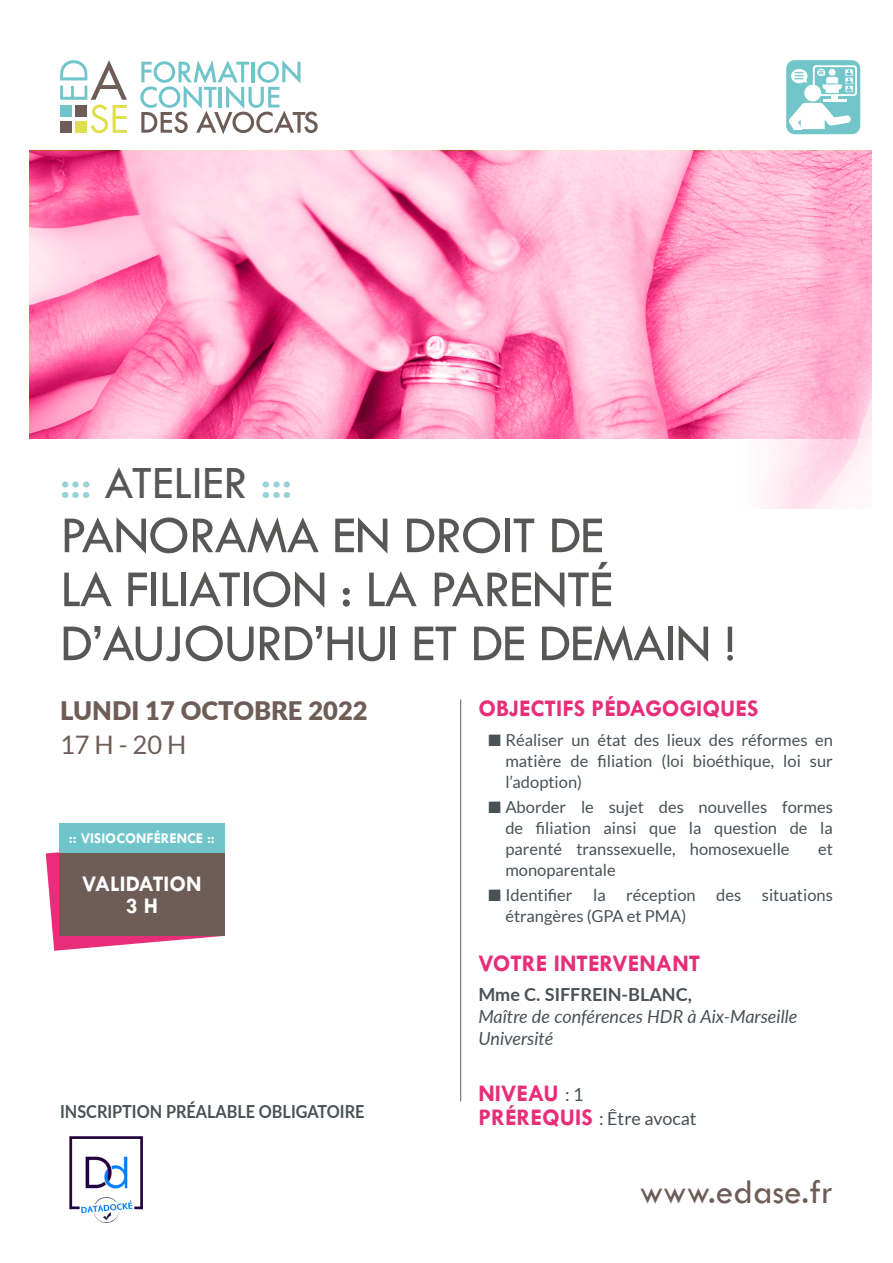
<style>
.page{position:relative;width:893px;height:1263px;background:#fff}
.page>*{position:absolute;margin:0;border:0;box-sizing:border-box;transform-origin:0 0}
.t1{font:54px/54px "Tw Cen";letter-spacing:-.02em;color:#575756}
.t2{font:48px "Tw Cen";color:#575756}
.t3{font:35.25px "Tw Cen";color:#6e5d57}
.t4{font:900 25.5px "Lato";color:#6e5d57}
.t5{font:25.5px "Lato";color:#6e5d57}
.t6{font:700 24px "Tw Cen";color:#e82e79}
.t7{font:700 22.5px/22.5px "Tw Cen";color:#fff;text-align:center}
.t8{font:italic 18px/21.6px "Lato";color:#485156}
.t9{font:700 18px "Lato";color:#485156;scale:.9 1}
.t10{font:700 18px "Lato";color:#485156}
.t11{font:18px "Lato";color:#485156}
.t12{font:16.5px/21px "Lato";color:#485156;text-align:justify}
.t13{font:700 15px "Tw Cen";color:#fff}
.s1{color:#95d1d5}
.s2{font-family:"Lato";font-weight:400;font-size:18px;color:#485156}
.s3{font-family:"Tw Cen";font-weight:700;font-size:24px;color:#e82e79}
</style>
<div class="page">
<svg style="left:30px;top:151px;width:842px;height:288px;background:#fba6c7"></svg>
<svg style="left:60px;top:60px;width:67px;height:73px"></svg>
<div style="left:60px;top:105px;width:12px;height:12px;background:#70c5ca"></div>
<div style="left:75px;top:105px;width:12px;height:12px;background:#6e5d57"></div>
<div style="left:60px;top:121px;width:12px;height:12px;background:#6e5d57"></div>
<div style="left:75px;top:121px;width:12px;height:12px;background:#dddf4b"></div>
<svg style="left:140px;top:60px;width:178px;height:74px"></svg>
<svg style="left:46px;top:852px;width:176px;height:99px"></svg>
<div style="left:59px;top:852px;width:166px;height:84px;background:#6e5d57"></div>
<div style="left:59px;top:823px;width:166px;height:29px;background:#70c5ca"></div>
<hr style="left:460px;top:699px;width:1px;height:402px;background:#6e5d57">
<img style="left:69px;top:1136px;width:74px;height:87px">
<div style="left:786px;top:60px;width:74px;height:74px;background:#72c6ca;border-radius:8px"></div>
<svg style="left:813px;top:65px;width:44px;height:31px"></svg>
<div style="left:815px;top:67px;width:40px;height:27px;background:#7bc9cd;border-radius:2px"></div>
<div style="left:845px;top:69px;width:8px;height:8px;border:1px solid #73c6ca"></div>
<div style="left:845px;top:77px;width:8px;height:8px;border:1px solid #73c6ca"></div>
<div style="left:845px;top:85px;width:8px;height:8px;border:1px solid #73c6ca"></div>
<svg style="left:789px;top:67px;width:63px;height:62px"></svg>
<h2 class="t2" style="left:60px;top:454px;width:234px"><span class="s1">:::</span> ATELIER <span class="s1">:::</span></h2>
<h1 class="t1" style="left:60px;top:508px;width:677px">PANORAMA EN DROIT DE<br>LA FILIATION : LA PARENTÉ<br>D’AUJOURD’HUI ET DE DEMAIN !</h1>
<h3 class="t4" style="left:60px;top:691px;width:309px">LUNDI 17 OCTOBRE 2022</h3>
<h3 class="t5" style="left:60px;top:730px;width:128px">17 H - 20 H</h3>
<h3 class="t6" style="left:478px;top:694px;width:282px">OBJECTIFS PÉDAGOGIQUES</h3>
<p class="t12" style="left:505px;top:729px;width:329px;text-indent:-17px">■ Réaliser un état des lieux des réformes en matière de filiation (loi bioéthique, loi sur l’adoption)</p>
<p class="t12" style="left:505px;top:796px;width:329px;text-indent:-17px">■ Aborder le sujet des nouvelles formes de filiation ainsi que la question de la parenté transsexuelle, homosexuelle</p>
<p class="t13" style="left:69px;top:829px;width:147px">:: VISIOCONFÉRENCE ::</p>
<p class="t12" style="left:818px;top:838px;width:16px">et</p>
<h3 class="t7" style="left:82px;top:872px;width:121px">VALIDATION<br>3 H</h3>
<p class="t9" style="left:60px;top:1098px;width:340px">INSCRIPTION PRÉALABLE OBLIGATOIRE</p>
<p class="t12" style="left:505px;top:859px;width:112px">monoparentale</p>
<p class="t12" style="left:505px;top:884px;width:329px;text-indent:-17px">■ Identifier la réception des situations étrangères (GPA et PMA)</p>
<h3 class="t6" style="left:478px;top:949px;width:223px">VOTRE INTERVENANT</h3>
<p class="t10" style="left:478px;top:981px;width:215px">Mme C. SIFFREIN-BLANC,</p>
<p class="t8" style="left:478px;top:1005px;width:320px">Maître de conférences HDR à Aix-Marseille<br>Université</p>
<h3 class="t6" style="left:478px;top:1078px;width:107px">NIVEAU <span class="s2">: 1</span></h3>
<p class="t11" style="left:478px;top:1108px;width:220px"><span class="s3">PRÉREQUIS</span> : Être avocat</p>
<h3 class="t3" style="left:640px;top:1170px;width:195px">www.edase.fr</h3>
</div>
